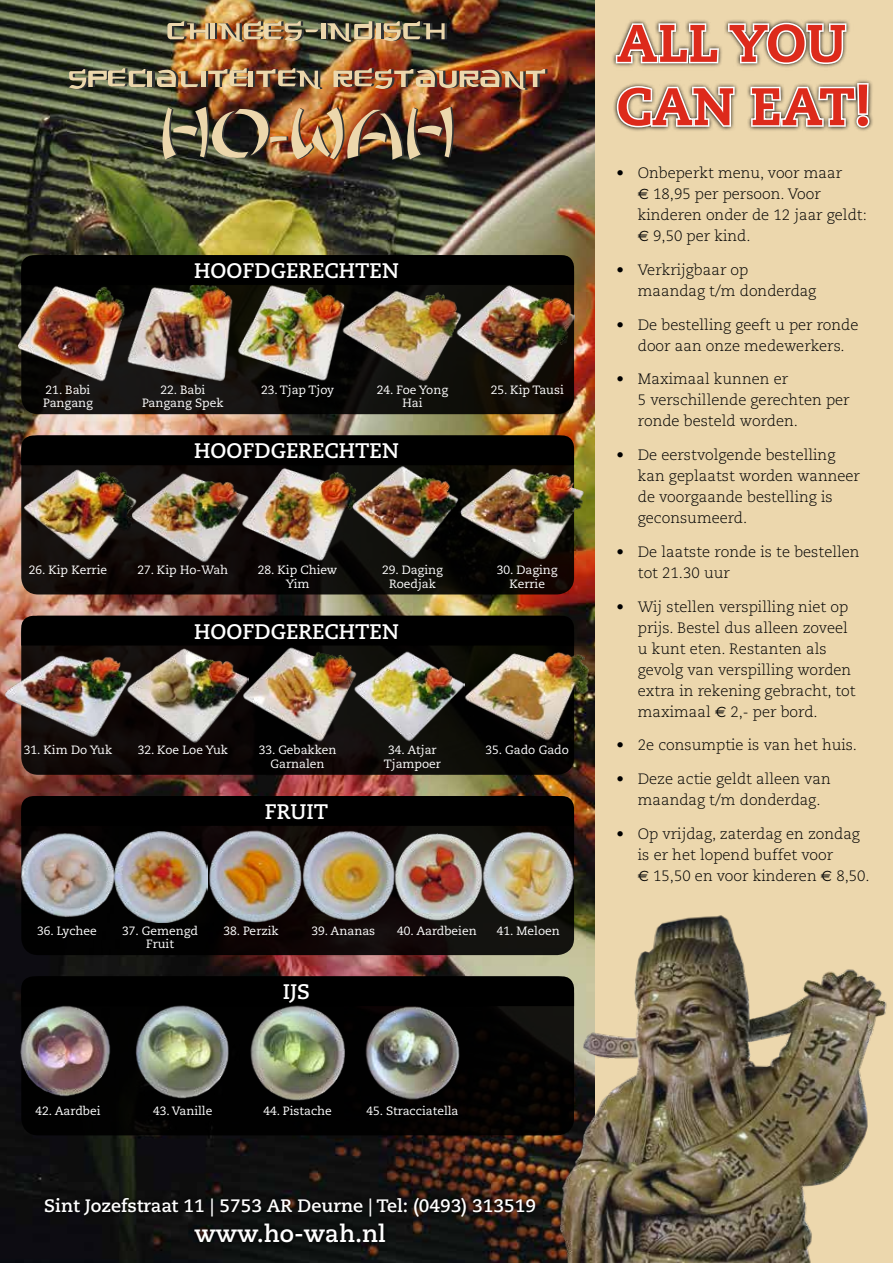
<style>
.page{position:relative;width:893px;height:1263px;background:#fff}
.page>*{position:absolute;margin:0;border:0;box-sizing:border-box;transform-origin:0 0}
.t1{font:800 52.8px/63.3px "Caecilia LT Std";color:#dd2a1b}
.t2{font:700 24px "Caecilia LT Std";color:#fff}
.t3{font:700 21px "Caecilia LT Std";color:#fff}
.t4{font:700 18px "Caecilia LT Std";color:#fff}
.t5{font:300 15px/21px "Caecilia LT Std";color:#000}
.t6{font:12px/13.5px "Caecilia LT Std";color:#fff;text-align:center}
.s1{font-family:"Euro Sans Std";font-weight:400}
</style>
<div class="page">
<img style="left:0;top:0;width:595px;height:1263px">
<div style="left:212px;top:23px;width:5px;height:16px;background:#323536"></div>
<hr style="left:251px;top:71px;width:4px;height:16px;background:#323536">
<svg style="left:205px;top:71px;width:3px;height:16px"></svg>
<hr style="left:150px;top:71px;width:4px;height:16px;background:#323536">
<div style="left:323px;top:23px;width:5px;height:16px;background:#323536"></div>
<div style="left:379px;top:23px;width:5px;height:16px;background:#323536"></div>
<img style="left:157px;top:107px;width:300px;height:53px">
<svg style="left:167px;top:21px;width:44px;height:18px"></svg>
<div style="left:210px;top:23px;width:5px;height:16px;background:#ecd7ac"></div>
<div style="left:248px;top:71px;width:5px;height:16px;background:#ecd7ac"></div>
<hr style="left:201px;top:71px;width:4px;height:16px;background:#ecd7ac">
<div style="left:147px;top:71px;width:5px;height:16px;background:#ecd7ac"></div>
<div style="left:321px;top:23px;width:5px;height:16px;background:#ecd7ac"></div>
<hr style="left:377px;top:23px;width:4px;height:16px;background:#ecd7ac">
<svg style="left:383px;top:21px;width:64px;height:20px"></svg>
<img style="left:218px;top:21px;width:103px;height:24px">
<svg style="left:327px;top:21px;width:48px;height:24px"></svg>
<svg style="left:69px;top:68px;width:79px;height:21px;background:#878267"></svg>
<svg style="left:157px;top:70px;width:43px;height:17px"></svg>
<svg style="left:208px;top:68px;width:42px;height:19px"></svg>
<svg style="left:256px;top:68px;width:66px;height:24px;background:#7e654b"></svg>
<img style="left:333px;top:68px;width:214px;height:25px">
<svg style="left:41px;top:1193px;width:463px;height:54px;background:#100f0e"></svg>
<div style="left:595px;top:0;width:298px;height:1263px;background:#ecd7ad"></div>
<svg style="left:21px;top:255px;width:553px;height:159px;background:#0f0d0a"></svg>
<div style="left:21px;top:435px;width:553px;height:159px;background:linear-gradient(to right,#100a09,#0b0703);border-radius:17px"></div>
<div style="left:21px;top:616px;width:553px;height:159px;background:linear-gradient(to right,#110808,#090806);border-radius:17px"></div>
<svg style="left:21px;top:796px;width:553px;height:159px;background:#090505"></svg>
<div style="left:21px;top:976px;width:553px;height:159px;background:#000;border-radius:17px"></div>
<img style="left:18px;top:279px;width:94px;height:106px">
<img style="left:112px;top:285px;width:137px;height:122px">
<img style="left:232px;top:285px;width:123px;height:100px">
<img style="left:337px;top:285px;width:114px;height:99px">
<img style="left:451px;top:285px;width:123px;height:102px">
<img style="left:0;top:652px;width:125px;height:90px">
<img style="left:125px;top:646px;width:117px;height:98px">
<img style="left:242px;top:646px;width:107px;height:98px">
<img style="left:349px;top:646px;width:109px;height:98px">
<img style="left:458px;top:644px;width:135px;height:101px">
<div style="left:21px;top:255px;width:553px;height:30px;background:#000"></div>
<div style="left:21px;top:435px;width:553px;height:30px;background:#000"></div>
<div style="left:21px;top:616px;width:553px;height:29px;background:#000"></div>
<div style="left:21px;top:796px;width:553px;height:30px;background:#000"></div>
<svg style="left:21px;top:976px;width:483px;height:13px"></svg>
<svg style="left:612px;top:19px;width:261px;height:112px"></svg>
<svg style="left:614px;top:21px;width:234px;height:45px"></svg>
<svg style="left:615px;top:84px;width:121px;height:46px"></svg>
<svg style="left:749px;top:82px;width:122px;height:47px"></svg>
<img style="left:504px;top:886px;width:383px;height:377px">
<img style="left:20px;top:829px;width:97px;height:90px">
<img style="left:115px;top:832px;width:92px;height:90px">
<img style="left:207px;top:827px;width:93px;height:96px">
<img style="left:300px;top:826px;width:90px;height:98px">
<img style="left:390px;top:826px;width:90px;height:99px">
<img style="left:480px;top:826px;width:97px;height:99px">
<img style="left:23px;top:467px;width:115px;height:106px">
<img style="left:133px;top:470px;width:117px;height:96px">
<img style="left:239px;top:461px;width:122px;height:103px">
<img style="left:353px;top:465px;width:108px;height:100px">
<img style="left:461px;top:464px;width:124px;height:115px">
<img style="left:14px;top:1003px;width:97px;height:99px">
<img style="left:135px;top:1005px;width:94px;height:94px">
<img style="left:250px;top:1005px;width:95px;height:96px">
<img style="left:365px;top:1006px;width:98px;height:94px">
<p class="t6" style="left:43px;top:383px;width:51px;text-align:left">21. Babi<br>Pangang</p>
<h3 class="t3" style="left:194px;top:258px;width:206px">HOOFDGERECHTEN</h3>
<p class="t6" style="left:142px;top:383px;width:83px">22. Babi<br>Pangang Spek</p>
<p class="t6" style="left:261px;top:383px;width:74px">23. Tjap Tjoy</p>
<p class="t6" style="left:377px;top:383px;width:73px">24. Foe Yong<br>Hai</p>
<h3 class="t3" style="left:194px;top:439px;width:206px">HOOFDGERECHTEN</h3>
<p class="t6" style="left:29px;top:563px;width:80px">26. Kip Kerrie</p>
<p class="t6" style="left:137px;top:563px;width:92px">27. Kip Ho-Wah</p>
<p class="t6" style="left:258px;top:563px;width:81px">28. Kip Chiew<br>Yim</p>
<p class="t6" style="left:382px;top:563px;width:62px">29. Daging<br>Roedjak</p>
<h3 class="t3" style="left:194px;top:619px;width:206px">HOOFDGERECHTEN</h3>
<p class="t6" style="left:491px;top:383px;width:75px">25. Kip Tausi</p>
<p class="t6" style="left:497px;top:563px;width:62px">30. Daging<br>Kerrie</p>
<p class="t6" style="left:24px;top:743px;width:90px">31. Kim Do Yuk</p>
<p class="t6" style="left:138px;top:744px;width:92px">32. Koe Loe Yuk</p>
<p class="t6" style="left:259px;top:744px;width:79px">33. Gebakken<br>Garnalen</p>
<h3 class="t3" style="left:265px;top:799px;width:65px">FRUIT</h3>
<p class="t6" style="left:384px;top:744px;width:59px">34. Atjar<br>Tjampoer</p>
<p class="t6" style="left:486px;top:744px;width:85px">35. Gado Gado</p>
<p class="t6" style="left:37px;top:924px;width:61px">36. Lychee</p>
<p class="t6" style="left:122px;top:924px;width:77px">37. Gemengd<br>Fruit</p>
<p class="t6" style="left:223px;top:924px;width:57px">38. Perzik</p>
<p class="t6" style="left:311px;top:924px;width:65px">39. Ananas</p>
<p class="t6" style="left:397px;top:924px;width:81px">40. Aardbeien</p>
<h3 class="t3" style="left:283px;top:980px;width:29px">IJS</h3>
<p class="t6" style="left:497px;top:924px;width:64px">41. Meloen</p>
<p class="t6" style="left:36px;top:1104px;width:66px">42. Aardbei</p>
<p class="t6" style="left:153px;top:1104px;width:61px">43. Vanille</p>
<p class="t6" style="left:263px;top:1104px;width:70px">44. Pistache</p>
<p class="t6" style="left:366px;top:1104px;width:94px">45. Stracciatella</p>
<p class="t4" style="left:44px;top:1195px;width:493px">Sint Jozefstraat 11 | 5753 AR Deurne | Tel: (0493) 313519</p>
<h2 class="t2" style="left:195px;top:1219px;width:193px">www.ho-wah.nl</h2>
<h1 class="t1" style="left:617px;top:12px;width:256px">ALL YOU<br>CAN EAT!</h1>
<p class="t5" style="left:638px;top:163px;width:231px;text-indent:-21px">• Onbeperkt menu, voor maar<br><span class="s1">€</span> 18,95 per persoon. Voor kinderen onder de 12 jaar geldt: <span class="s1">€</span> 9,50 per kind.</p>
<p class="t5" style="left:638px;top:260px;width:180px;text-indent:-21px">• Verkrijgbaar op maandag t/m donderdag</p>
<p class="t5" style="left:617px;top:314px;width:243px;text-align:center">• De bestelling geeft u per ronde door aan onze medewerkers.</p>
<p class="t5" style="left:638px;top:369px;width:213px;text-indent:-21px">• Maximaal kunnen er<br>5 verschillende gerechten per ronde besteld worden.</p>
<p class="t5" style="left:638px;top:445px;width:224px;text-indent:-21px">• De eerstvolgende bestelling kan geplaatst worden wanneer de voorgaande bestelling is geconsumeerd.</p>
<p class="t5" style="left:638px;top:542px;width:223px;text-indent:-21px">• De laatste ronde is te bestellen tot 21.30 uur</p>
<p class="t5" style="left:638px;top:596px;width:219px;text-indent:-21px">• Wij stellen verspilling niet op prijs. Bestel dus alleen zoveel u kunt eten. Restanten als gevolg van verspilling worden extra in rekening gebracht, tot maximaal <span class="s1">€</span> 2,- per bord.</p>
<p class="t5" style="left:617px;top:735px;width:242px">• 2e consumptie is van het huis.</p>
<p class="t5" style="left:638px;top:769px;width:194px;text-indent:-21px">• Deze actie geldt alleen van maandag t/m donderdag.</p>
<p class="t5" style="left:638px;top:824px;width:233px;text-indent:-21px">• Op vrijdag, zaterdag en zondag is er het lopend buffet voor<br><span class="s1">€</span> 15,50 en voor kinderen <span class="s1">€</span> 8,50.</p>
</div>
